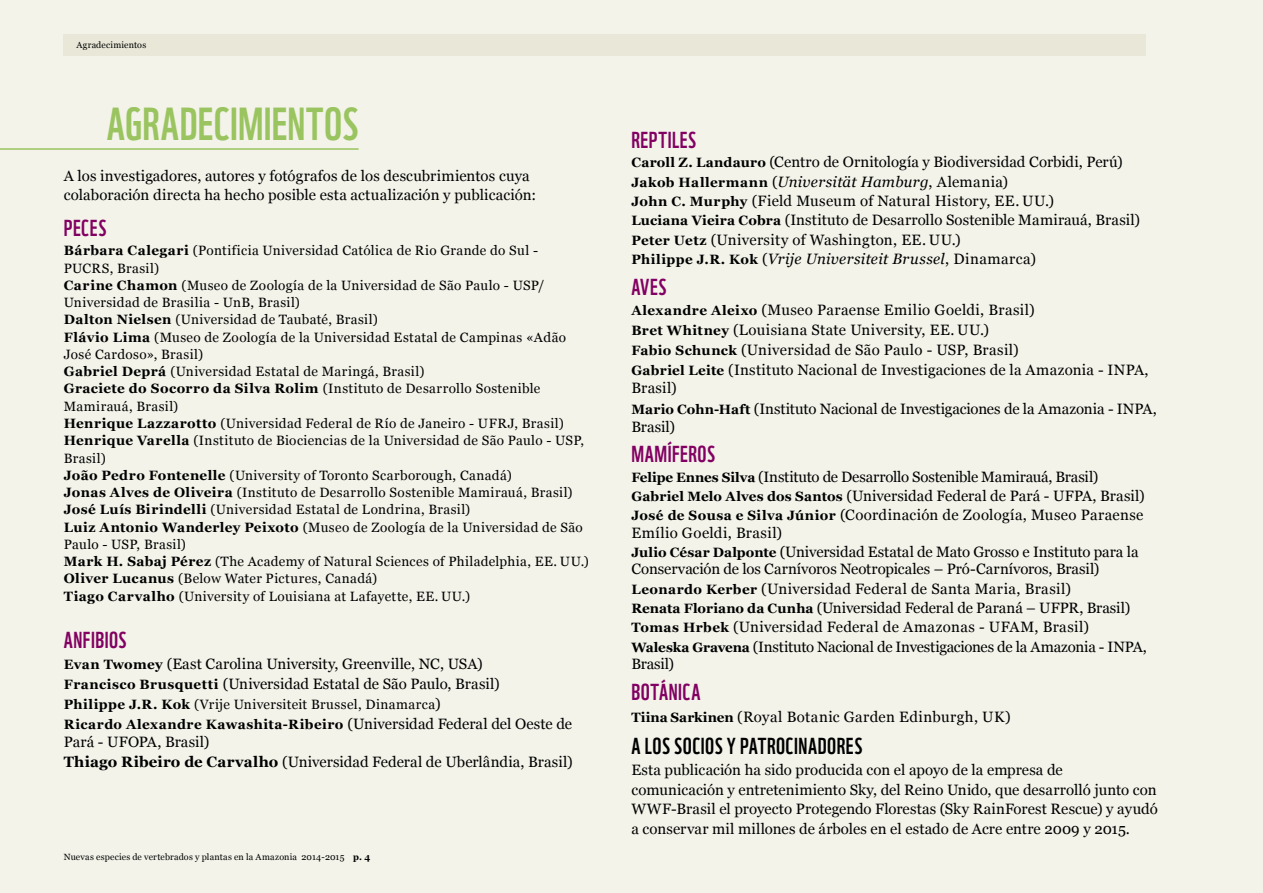
<style>
.page{position:relative;width:1263px;height:893px;background:#f3f3ea}
.page>*{position:absolute;margin:0;border:0;box-sizing:border-box;transform-origin:0 0}
.t1{font:45px "WWF";letter-spacing:.005em;color:#9ac45f}
.t2{font:22.5px "WWF";letter-spacing:.025em;color:#820061}
.t3{font:22.5px "WWF";letter-spacing:.025em;color:#000}
.t4{font:15px/19.4px "Georgia";letter-spacing:.005em;color:#000}
.t5{font:15px "Georgia";letter-spacing:.03em;color:#000}
.t6{font:13.5px/17.2px "Georgia";letter-spacing:.025em;color:#000}
.t7{font:700 13.5px/20.1px "Georgia";letter-spacing:.035em;color:#000}
.t8{font:9px "Georgia";letter-spacing:.02em;color:#000}
.s1{font-weight:700}
.s2{font-weight:700;font-size:13.5px}
.s3{font-weight:400}
.s4{font-weight:400;font-size:15px}
.s5{font-style:italic}
</style>
<div class="page">
<div style="left:64px;top:34px;width:1082px;height:21px;background:#e9e7d7"></div>
<hr style="left:0;top:148px;width:359px;height:2px;background:#9ac45f">
<p class="t8" style="left:77px;top:39px;width:71px">Agradecimientos</p>
<h1 class="t1" style="left:107px;top:88px;width:253px">AGRADECIMIENTOS</h1>
<p class="t4" style="left:64px;top:166px;width:474px">A los investigadores, autores y fotógrafos de los descubrimientos cuya colaboración directa ha hecho posible esta actualización y publicación:</p>
<h2 class="t2" style="left:64px;top:210px;width:44px">PECES</h2>
<p class="t6" style="left:64px;top:242px;width:527px"><span class="s1">Bárbara Calegari</span> (Pontificia Universidad Católica de Rio Grande do Sul - PUCRS, Brasil)<br><span class="s1">Carine Chamon</span> (Museo de Zoología de la Universidad de São Paulo - USP/ Universidad de Brasilia - UnB, Brasil)<br><span class="s1">Dalton Nielsen</span> (Universidad de Taubaté, Brasil)<br><span class="s1">Flávio Lima</span> (Museo de Zoología de la Universidad Estatal de Campinas «Adão José Cardoso», Brasil)<br><span class="s1">Gabriel Deprá</span> (Universidad Estatal de Maringá, Brasil)<br><span class="s1">Graciete do Socorro da Silva Rolim</span> (Instituto de Desarrollo Sostenible Mamirauá, Brasil)<br><span class="s1">Henrique Lazzarotto</span> (Universidad Federal de Río de Janeiro - UFRJ, Brasil)<br><span class="s1">Henrique Varella</span> (Instituto de Biociencias de la Universidad de São Paulo - USP, Brasil)<br><span class="s1">João Pedro Fontenelle</span> (University of Toronto Scarborough, Canadá)<br><span class="s1">Jonas Alves de Oliveira</span> (Instituto de Desarrollo Sostenible Mamirauá, Brasil)<br><span class="s1">José Luís Birindelli</span> (Universidad Estatal de Londrina, Brasil)<br><span class="s1">Luiz Antonio Wanderley Peixoto</span> (Museo de Zoología de la Universidad de São Paulo - USP, Brasil)<br><span class="s1">Mark H. Sabaj Pérez</span> (The Academy of Natural Sciences of Philadelphia, EE. UU.)<br><span class="s1">Oliver Lucanus</span> (Below Water Pictures, Canadá)<br><span class="s1">Tiago Carvalho</span> (University of Louisiana at Lafayette, EE. UU.)</p>
<h2 class="t2" style="left:64px;top:623px;width:64px">ANFIBIOS</h2>
<p class="t4" style="left:64px;top:654px;width:437px;line-height:20.1px"><span class="s2">Evan Twomey</span> (East Carolina University, Greenville, NC, USA)<br><span class="s2">Francisco Brusquetti</span> (Universidad Estatal de São Paulo, Brasil)</p>
<p class="t7" style="left:64px;top:693px;width:510px">Philippe J.R. Kok <span class="s3">(Vrije Universiteit Brussel, Dinamarca</span><span class="s4">)<br></span>Ricardo Alexandre Kawashita-Ribeiro <span class="s4">(Universidad Federal del Oeste de</span></p>
<p class="t4" style="left:64px;top:732px;width:510px;line-height:20.1px">Pará - UFOPA, Brasil)<br><span class="s1">Thiago Ribeiro de Carvalho</span> (Universidad Federal de Uberlândia, Brasil)</p>
<p class="t8" style="left:64px;top:852px;width:308px">Nuevas especies de vertebrados y plantas en la Amazonia 2014-2015 <span class="s1">p. 4</span></p>
<h2 class="t2" style="left:631px;top:122px;width:66px">REPTILES</h2>
<p class="t4" style="left:631px;top:153px;width:510px"><span class="s2">Caroll Z. Landauro</span> (Centro de Ornitología y Biodiversidad Corbidi, Perú)<br><span class="s2">Jakob Hallermann</span> (<span class="s5">Universität Hamburg</span>, Alemania)<br><span class="s2">John C. Murphy</span> (Field Museum of Natural History, EE. UU.)<br><span class="s2">Luciana Vieira Cobra</span> (Instituto de Desarrollo Sostenible Mamirauá, Brasil)<br><span class="s2">Peter Uetz</span> (University of Washington, EE. UU.)<br><span class="s2">Philippe J.R. Kok</span> (<span class="s5">Vrije Universiteit Brussel</span>, Dinamarca)</p>
<h2 class="t2" style="left:631px;top:269px;width:37px">AVES</h2>
<p class="t4" style="left:631px;top:300px;width:519px;line-height:20.1px"><span class="s2">Alexandre Aleixo</span> (Museo Paraense Emilio Goeldi, Brasil)<br><span class="s2">Bret Whitney</span> (Louisiana State University, EE. UU.)<br><span class="s2">Fabio Schunck</span> (Universidad de São Paulo - USP, Brasil)<br><span class="s2">Gabriel Leite</span> (Instituto Nacional de Investigaciones de la Amazonia - INPA,</p>
<p class="t4" style="left:631px;top:379px;width:527px;line-height:20.1px">Brasil)<br><span class="s2">Mario Cohn-Haft</span> (Instituto Nacional de Investigaciones de la Amazonia - INPA,</p>
<p class="t4" style="left:631px;top:417px;width:45px">Brasil)</p>
<h2 class="t2" style="left:631px;top:437px;width:85px">MAMÍFEROS</h2>
<p class="t4" style="left:631px;top:467px;width:515px"><span class="s2">Felipe Ennes Silva</span> (Instituto de Desarrollo Sostenible Mamirauá, Brasil)<br><span class="s2">Gabriel Melo Alves dos Santos</span> (Universidad Federal de Pará - UFPA, Brasil)<br><span class="s2">José de Sousa e Silva Júnior</span> (Coordinación de Zoología, Museo Paraense</p>
<p class="t4" style="left:631px;top:523px;width:509px">Emílio Goeldi, Brasil)<br><span class="s2">Julio César Dalponte</span> (Universidad Estatal de Mato Grosso e Instituto para la</p>
<p class="t4" style="left:631px;top:560px;width:517px">Conservación de los Carnívoros Neotropicales – Pró-Carnívoros, Brasil)<br><span class="s2">Leonardo Kerber</span> (Universidad Federal de Santa Maria, Brasil)<br><span class="s2">Renata Floriano da Cunha</span> (Universidad Federal de Paraná – UFPR, Brasil)<br><span class="s2">Tomas Hrbek</span> (Universidad Federal de Amazonas - UFAM, Brasil)<br><span class="s2">Waleska Gravena</span> (Instituto Nacional de Investigaciones de la Amazonia - INPA,</p>
<p class="t4" style="left:631px;top:655px;width:44px">Brasil)</p>
<h2 class="t2" style="left:631px;top:674px;width:70px">BOTÁNICA</h2>
<p class="t5" style="left:631px;top:707px;width:381px"><span class="s2">Tiina Sarkinen</span> (Royal Botanic Garden Edinburgh, UK)</p>
<h2 class="t3" style="left:631px;top:728px;width:232px">A LOS SOCIOS Y PATROCINADORES</h2>
<p class="t4" style="left:631px;top:761px;width:528px">Esta publicación ha sido producida con el apoyo de la empresa de comunicación y entretenimiento Sky, del Reino Unido, que desarrolló junto con WWF-Brasil el proyecto Protegendo Florestas (Sky RainForest Rescue) y ayudó a conservar mil millones de árboles en el estado de Acre entre 2009 y 2015.</p>
</div>
